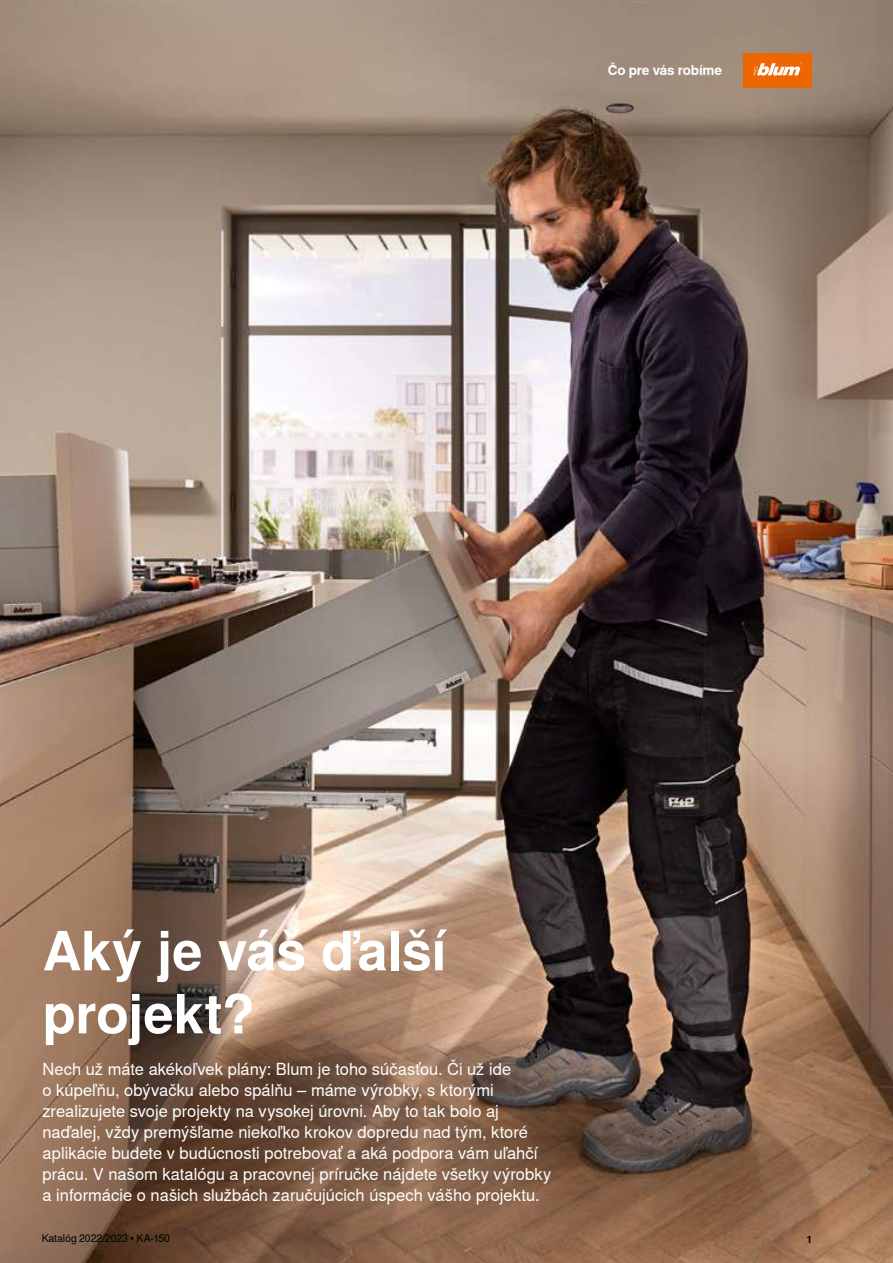
<style>
.page{position:relative;width:893px;height:1263px;background:#fff}
.page>*{position:absolute;margin:0;border:0;box-sizing:border-box;transform-origin:0 0}
.t1{font:700 54px/63px "Nimbus Sans Global";letter-spacing:-.005em;color:#fff}
.t2{font:16.5px/21px "Nimbus Sans Global";color:#fff}
.t3{font:700 13.5px "Nimbus Sans Global";letter-spacing:-.01em;color:#fff}
.t4{font:10.5px "Nimbus Sans Global";letter-spacing:-.01em;color:#000}
.t5{font:700 10.5px "Nimbus Sans Global";color:#000}
</style>
<div class="page">
<img style="left:0;top:0;width:893px;height:1263px">
<div style="left:743px;top:53px;width:69px;height:34px;background:#ec6602"></div>
<svg style="left:753px;top:63px;width:49px;height:13px"></svg>
<p class="t3" style="left:608px;top:63px;width:116px">Čo pre vás robíme</p>
<h1 class="t1" style="left:43px;top:920px;width:406px">Aký je váš ďalší projekt?</h1>
<p class="t2" style="left:43px;top:1059px;width:510px">Nech už máte akékoľvek plány: Blum je toho súčasťou. Či už ide<br>o kúpeľňu, obývačku alebo spálňu – máme výrobky, s ktorými zrealizujete svoje projekty na vysokej úrovni. Aby to tak bolo aj naďalej, vždy premýšľame niekoľko krokov dopredu nad tým, ktoré aplikácie budete v budúcnosti potrebovať a aká podpora vám uľahčí prácu. V našom katalógu a pracovnej príručke nájdete všetky výrobky a informácie o našich službách zaručujúcich úspech vášho projektu.</p>
<p class="t4" style="left:42px;top:1232px;width:130px">Katalóg 2022/2023 • KA-150</p>
<p class="t5" style="left:806px;top:1233px;width:7px">1</p>
</div>
